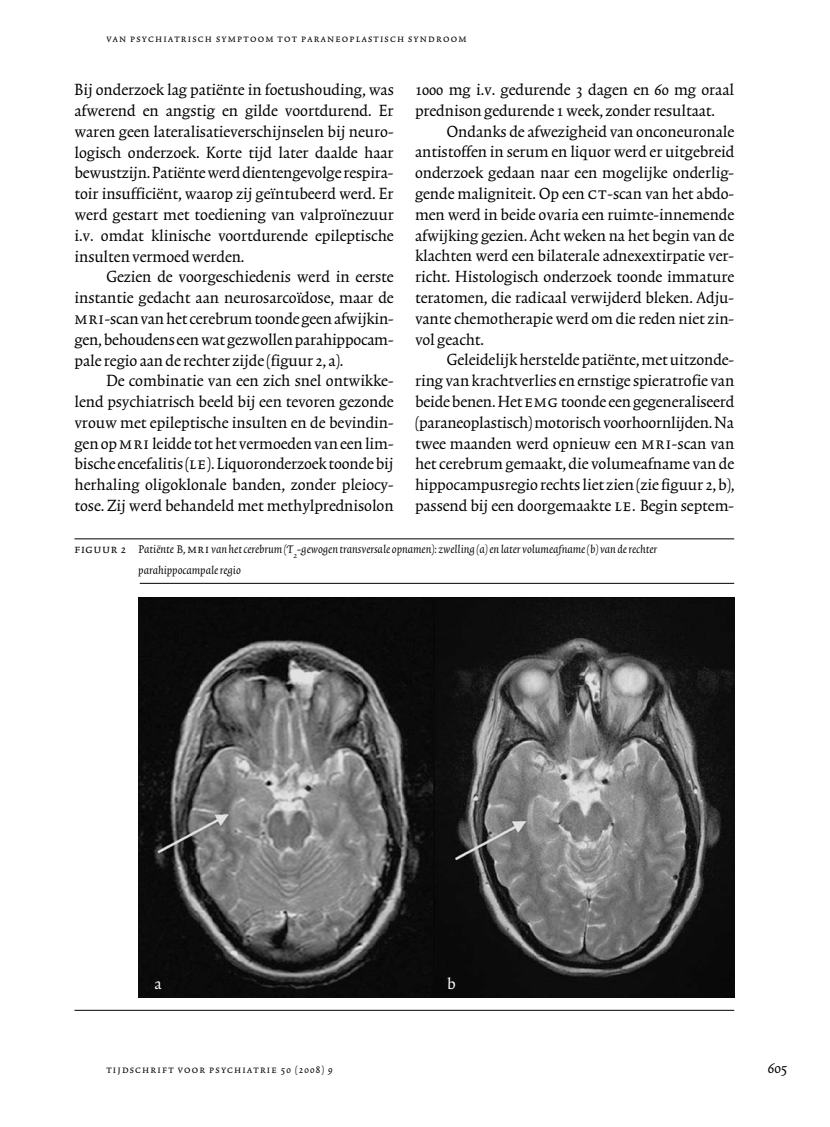
<style>
.page{position:relative;width:830px;height:1127px;background:#fff}
.page>*{position:absolute;margin:0;border:0;box-sizing:border-box;transform-origin:0 0}
.t1{font:19.2px/20.9px "Trinite No 1 Rom Con";color:#000;text-align:justify}
.t2{font:19.2px "Trinite No 1 Rom Con";color:#fff}
.t3{font:17.55px "Trinite No 1 Rom Con Exp";color:#000}
.t4{font:italic 13.8px/20.9px "Trinite No 1";color:#000}
.t5{font:12px "Trinite No 1 Rom Con Exp";letter-spacing:.1em;color:#000}
.s1{font-family:"Trinite No 1 Rom Con Exp"}
.s2{font-family:"Trinite No 1 Rom Con Exp";font-style:normal}
</style>
<div class="page">
<hr style="left:74px;top:538px;width:659px;height:1px;background:#000">
<img style="left:138px;top:597px;width:595px;height:400px">
<hr style="left:140px;top:583px;width:593px;height:1px;background:#000">
<hr style="left:74px;top:1010px;width:659px;height:1px;background:#000">
<p class="t5" style="left:106px;top:33px;width:361px">van psychiatrisch symptoom tot paraneoplastisch syndroom</p>
<p class="t1" style="left:415px;top:80px;width:320px">1000 mg i.v. gedurende 3 dagen en 60 mg oraal</p>
<p class="t1" style="left:415px;top:101px;width:301px">prednison gedurende 1 week, zonder resultaat.</p>
<p class="t1" style="left:446px;top:122px;width:289px">Ondanks de afwezigheid van onconeuronale</p>
<p class="t1" style="left:415px;top:143px;width:320px">antistoffen in serum en liquor werd er uitgebreid</p>
<p class="t1" style="left:415px;top:163px;width:320px">onderzoek gedaan naar een mogelijke onderlig-</p>
<p class="t1" style="left:415px;top:184px;width:320px">gende maligniteit. Op een <span class="s1">ct</span>-scan van het abdo-</p>
<p class="t1" style="left:415px;top:205px;width:320px">men werd in beide ovaria een ruimte-innemende</p>
<p class="t1" style="left:415px;top:226px;width:320px">afwijking gezien. Acht weken na het begin van de</p>
<p class="t1" style="left:415px;top:247px;width:320px">klachten werd een bilaterale adnexextirpatie ver-</p>
<p class="t1" style="left:415px;top:267px;width:320px">richt. Histologisch onderzoek toonde immature</p>
<p class="t1" style="left:415px;top:288px;width:320px">teratomen, die radicaal verwijderd bleken. Adju-</p>
<p class="t1" style="left:415px;top:309px;width:320px">vante chemotherapie werd om die reden niet zin-</p>
<p class="t1" style="left:415px;top:330px;width:71px">vol geacht.</p>
<p class="t1" style="left:446px;top:351px;width:289px">Geleidelijk herstelde patiënte, met uitzonde-</p>
<p class="t1" style="left:415px;top:371px;width:320px">ring van krachtverlies en ernstige spieratrofie van</p>
<p class="t1" style="left:415px;top:392px;width:321px">beide benen. Het <span class="s1">emg</span> toonde een gegeneraliseerd</p>
<p class="t1" style="left:415px;top:413px;width:320px">(paraneoplastisch) motorisch voorhoornlijden. Na</p>
<p class="t1" style="left:415px;top:434px;width:320px">twee maanden werd opnieuw een <span class="s1">mri</span>-scan van</p>
<p class="t1" style="left:415px;top:454px;width:320px">het cerebrum gemaakt, die volumeafname van de</p>
<p class="t1" style="left:415px;top:475px;width:321px">hippocampusregio rechts liet zien (zie figuur 2, b),</p>
<p class="t1" style="left:415px;top:496px;width:320px">passend bij een doorgemaakte <span class="s1">le.</span> Begin septem-</p>
<p class="t4" style="left:138px;top:539px;width:520px;text-indent:-64px"><span class="s2">figuur 2</span> Patiënte B, <span class="s2">mri</span> van het cerebrum (T<sub>2</sub>-gewogen transversale opnamen): zwelling (a) en later volumeafname (b) van de rechter parahippocampale regio</p>
<p class="t1" style="left:74px;top:80px;width:320px">Bij onderzoek lag patiënte in foetushouding, was afwerend en angstig en gilde voortdurend. Er waren geen lateralisatieverschijnselen bij neuro&shy;logisch onderzoek. Korte tijd later daalde haar bewustzijn. Patiënte werd dientengevolge respira&shy;toir insufficiënt, waarop zij geïntubeerd werd. Er werd gestart met toediening van valproïnezuur i.v. omdat klinische voortdurende epileptische insulten vermoed werden.</p>
<p class="t1" style="left:74px;top:267px;width:321px;text-indent:32px">Gezien de voorgeschiedenis werd in eerste instantie gedacht aan neurosarcoïdose, maar de <span class="s1">mri</span>-scan van het cerebrum toonde geen afwijkin&shy;gen, behoudens een wat gezwollen parahippocam&shy;pale regio aan de rechter zijde (figuur 2, a).</p>
<p class="t1" style="left:74px;top:371px;width:320px;text-indent:32px">De combinatie van een zich snel ontwikke&shy;lend psychiatrisch beeld bij een tevoren gezonde vrouw met epileptische insulten en de bevindin&shy;gen op <span class="s1">mri</span> leidde tot het vermoeden van een lim&shy;bische encefalitis (<span class="s1">le</span>). Liquoronderzoek toonde bij herhaling oligoklonale banden, zonder pleiocy&shy;tose. Zij werd behandeld met methylprednisolon</p>
<p class="t2" style="left:154px;top:975px;width:9px">a</p>
<p class="t2" style="left:447px;top:975px;width:10px">b</p>
<p class="t5" style="left:106px;top:1064px;width:228px">tijdschrift voor psychiatrie 50 (2008) 9</p>
<p class="t3" style="left:767px;top:1060px;width:21px">605</p>
</div>
